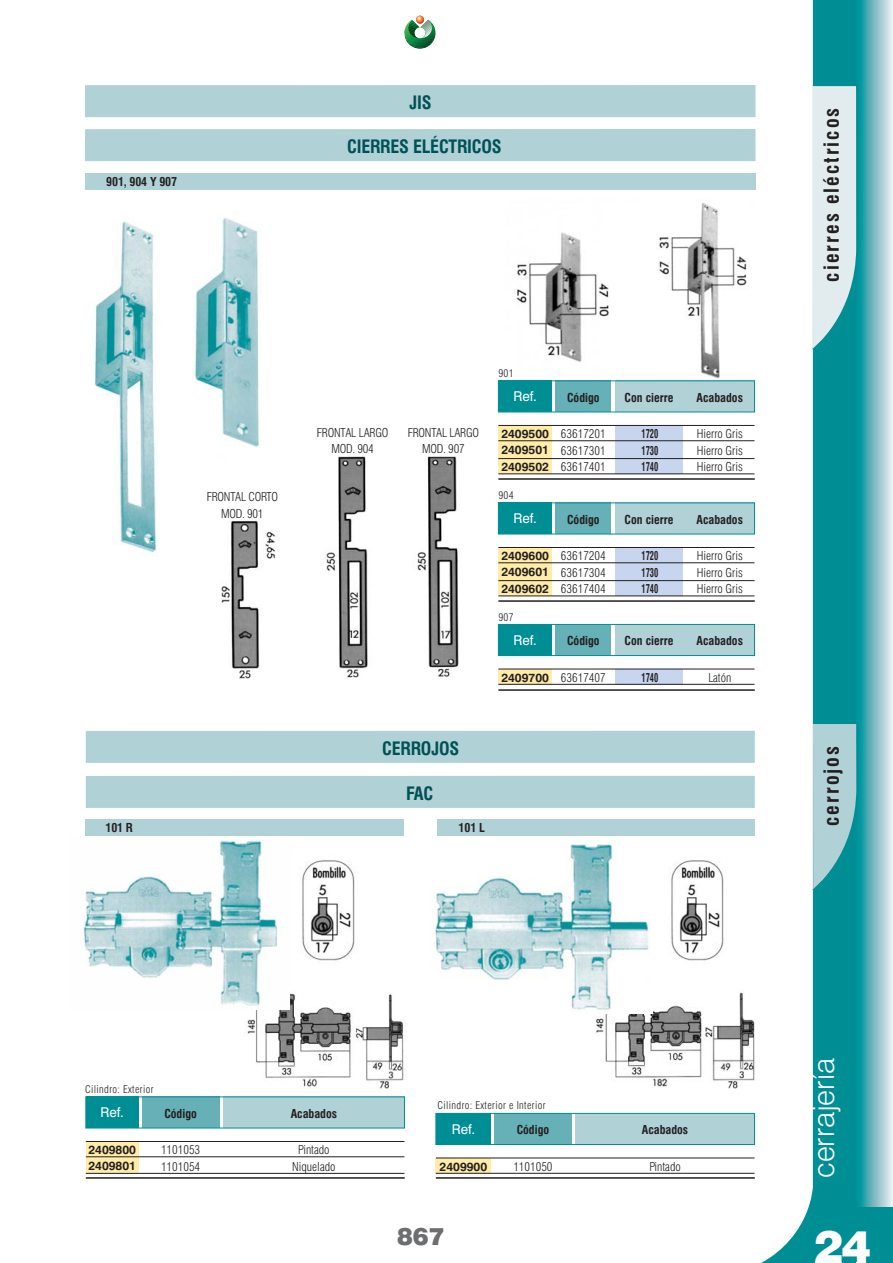
<style>
.page{position:relative;width:893px;height:1263px;background:#fff}
.page>*{position:absolute;margin:0;border:0;box-sizing:border-box;transform-origin:0 0}
.t1{font:900 45px "Swiss 721 BT";color:#fff}
.t2{font:300 30px "Swiss 721 BT";color:#fff}
.t3{font:900 24px "Swiss 721 BT";color:#6c6e70}
.t4{font:700 condensed 20.25px "Swiss 721 BT";letter-spacing:.1em;color:#231f20}
.t5{font:700 condensed 18px "Swiss 721 BT";letter-spacing:-.01em;color:#005155}
.t6{font:13.5px "Swiss 721 BT";color:#fff}
.t7{font:300 condensed 12px/16.5px "Swiss 721 BT";color:#231f20;text-align:justify}
.t8{font:700 condensed 12px "Swiss 721 BT";color:#231f20}
.t9{font:700 12px/16.4px "Swiss 721 BT";color:#231f20;text-align:justify}
.t10{font:300 condensed 12px/16.5px "Swiss 721 BT";letter-spacing:-.02em;color:#231f20;text-align:center}
.t11{font:700 condensed 12px/16.5px "Swiss 721 BT";color:#231f20;text-align:justify;scale:.7 1}
.t12{font:300 condensed 10.5px "Swiss 721 BT";letter-spacing:.035em;color:#231f20}
</style>
<div class="page">
<img style="left:94px;top:217px;width:167px;height:339px">
<img style="left:217px;top:450px;width:242px;height:229px">
<svg style="left:711px;top:0;width:110px;height:1263px"></svg>
<div style="left:821px;top:0;width:34px;height:1263px;background:#008e95"></div>
<svg style="left:855px;top:0;width:38px;height:1207px;background:#77bcc2"></svg>
<div style="left:813px;top:1207px;width:80px;height:56px;background:#008e95"></div>
<svg style="left:815px;top:1262px;width:26px;height:1px"></svg>
<svg style="left:811px;top:83px;width:48px;height:269px"></svg>
<svg style="left:404px;top:16px;width:32px;height:33px"></svg>
<img style="left:516px;top:199px;width:239px;height:181px">
<img style="left:596px;top:989px;width:169px;height:102px">
<img style="left:247px;top:993px;width:157px;height:96px">
<img style="left:432px;top:843px;width:220px;height:170px">
<img style="left:83px;top:835px;width:207px;height:175px">
<img style="left:302px;top:860px;width:53px;height:101px">
<img style="left:671px;top:855px;width:57px;height:110px">
<div style="left:85px;top:85px;width:670px;height:32px;background:#b0d1d6"></div>
<div style="left:85px;top:129px;width:670px;height:32px;background:#b0d1d6"></div>
<div style="left:85px;top:173px;width:670px;height:17px;background:#b0d1d6"></div>
<div style="left:615px;top:425px;width:68px;height:49px;background:#c7d5ee"></div>
<div style="left:498px;top:425px;width:54px;height:49px;background:#ffeca9"></div>
<hr style="left:498px;top:440px;width:256px;height:1px;background:#231f20">
<hr style="left:498px;top:425px;width:256px;height:1px;background:#231f20">
<hr style="left:498px;top:478px;width:257px;height:2px;background:#231f20">
<div style="left:615px;top:381px;width:139px;height:31px;background:#b0d1d6"></div>
<div style="left:555px;top:381px;width:56px;height:31px;background:#66b0b7"></div>
<div style="left:498px;top:381px;width:54px;height:31px;background:#008e95"></div>
<div style="left:498px;top:380px;width:257px;height:32px;border:1px solid #008e95"></div>
<hr style="left:498px;top:474px;width:256px;height:1px;background:#231f20">
<hr style="left:498px;top:458px;width:256px;height:1px;background:#231f20">
<div style="left:615px;top:547px;width:68px;height:49px;background:#c7d5ee"></div>
<div style="left:498px;top:547px;width:54px;height:49px;background:#ffeca9"></div>
<hr style="left:498px;top:562px;width:256px;height:1px;background:#231f20">
<hr style="left:498px;top:547px;width:256px;height:1px;background:#231f20">
<hr style="left:498px;top:600px;width:257px;height:2px;background:#231f20">
<div style="left:615px;top:503px;width:139px;height:31px;background:#b0d1d6"></div>
<div style="left:555px;top:503px;width:56px;height:31px;background:#66b0b7"></div>
<div style="left:498px;top:503px;width:54px;height:31px;background:#008e95"></div>
<div style="left:498px;top:502px;width:257px;height:32px;border:1px solid #008e95"></div>
<hr style="left:498px;top:596px;width:256px;height:1px;background:#231f20">
<hr style="left:498px;top:580px;width:256px;height:1px;background:#231f20">
<div style="left:615px;top:669px;width:68px;height:15px;background:#c7d5ee"></div>
<div style="left:498px;top:669px;width:54px;height:15px;background:#ffeca9"></div>
<hr style="left:498px;top:684px;width:256px;height:1px;background:#231f20">
<hr style="left:498px;top:669px;width:256px;height:1px;background:#231f20">
<hr style="left:498px;top:689px;width:257px;height:2px;background:#231f20">
<div style="left:615px;top:624px;width:139px;height:31px;background:#b0d1d6"></div>
<div style="left:555px;top:624px;width:56px;height:31px;background:#66b0b7"></div>
<div style="left:498px;top:624px;width:54px;height:31px;background:#008e95"></div>
<div style="left:498px;top:624px;width:257px;height:32px;border:1px solid #008e95"></div>
<div style="left:86px;top:731px;width:669px;height:32px;background:#b0d1d6"></div>
<div style="left:86px;top:776px;width:669px;height:32px;background:#b0d1d6"></div>
<div style="left:86px;top:819px;width:318px;height:17px;background:#b0d1d6"></div>
<div style="left:437px;top:819px;width:318px;height:17px;background:#b0d1d6"></div>
<div style="left:86px;top:1141px;width:53px;height:32px;background:#ffeca9"></div>
<hr style="left:86px;top:1156px;width:318px;height:1px;background:#231f20">
<hr style="left:86px;top:1141px;width:318px;height:1px;background:#231f20">
<hr style="left:86px;top:1177px;width:319px;height:2px;background:#231f20">
<div style="left:223px;top:1097px;width:181px;height:31px;background:#b0d1d6"></div>
<div style="left:142px;top:1097px;width:77px;height:31px;background:#66b0b7"></div>
<div style="left:86px;top:1097px;width:52px;height:31px;background:#008e95"></div>
<div style="left:85px;top:1096px;width:320px;height:32px;border:1px solid #008e95"></div>
<hr style="left:86px;top:1173px;width:318px;height:1px;background:#231f20">
<div style="left:436px;top:1158px;width:55px;height:15px;background:#ffeca9"></div>
<hr style="left:436px;top:1173px;width:318px;height:1px;background:#231f20">
<hr style="left:436px;top:1158px;width:318px;height:1px;background:#231f20">
<hr style="left:436px;top:1177px;width:319px;height:2px;background:#231f20">
<div style="left:575px;top:1113px;width:179px;height:31px;background:#b0d1d6"></div>
<div style="left:494px;top:1113px;width:78px;height:31px;background:#66b0b7"></div>
<div style="left:436px;top:1113px;width:55px;height:31px;background:#008e95"></div>
<div style="left:435px;top:1113px;width:320px;height:32px;border:1px solid #008e95"></div>
<svg style="left:811px;top:721px;width:48px;height:171px"></svg>
<p class="t8" style="left:106px;top:176px;width:72px">901, 904 Y 907</p>
<h3 class="t5" style="left:409px;top:94px;width:24px">JIS</h3>
<h3 class="t5" style="left:347px;top:138px;width:156px">CIERRES ELÉCTRICOS</h3>
<p class="t10" style="left:207px;top:489px;width:73px">FRONTAL CORTO<br>MOD. 901</p>
<p class="t10" style="left:317px;top:425px;width:73px">FRONTAL LARGO<br>MOD. 904</p>
<p class="t10" style="left:408px;top:425px;width:73px">FRONTAL LARGO<br>MOD. 907</p>
<p class="t12" style="left:498px;top:368px;width:17px">901</p>
<p class="t6" style="left:513px;top:390px;width:25px">Ref.</p>
<p class="t8" style="left:567px;top:391px;width:34px">Código</p>
<p class="t7" style="left:561px;top:426px;width:46px">63617201<br>63617301<br>63617401</p>
<p class="t7" style="left:697px;top:426px;width:47px">Hierro Gris Hierro Gris Hierro Gris</p>
<p class="t8" style="left:624px;top:391px;width:51px">Con cierre</p>
<p class="t8" style="left:697px;top:391px;width:48px">Acabados</p>
<p class="t11" style="left:642px;top:426px;width:25px">1720<br>1730<br>1740</p>
<p class="t9" style="left:501px;top:426px;width:49px">2409500<br>2409501<br>2409502</p>
<p class="t12" style="left:498px;top:490px;width:17px">904</p>
<p class="t6" style="left:513px;top:512px;width:25px">Ref.</p>
<p class="t8" style="left:567px;top:513px;width:34px">Código</p>
<p class="t7" style="left:561px;top:548px;width:46px">63617204<br>63617304<br>63617404</p>
<p class="t7" style="left:697px;top:548px;width:47px">Hierro Gris Hierro Gris Hierro Gris</p>
<p class="t8" style="left:624px;top:513px;width:51px">Con cierre</p>
<p class="t8" style="left:697px;top:513px;width:48px">Acabados</p>
<p class="t11" style="left:642px;top:548px;width:25px">1720<br>1730<br>1740</p>
<p class="t9" style="left:501px;top:548px;width:49px">2409600<br>2409601<br>2409602</p>
<p class="t12" style="left:498px;top:612px;width:17px">907</p>
<p class="t6" style="left:513px;top:633px;width:25px">Ref.</p>
<p class="t8" style="left:567px;top:635px;width:34px">Código</p>
<p class="t7" style="left:561px;top:670px;width:46px">63617407</p>
<p class="t7" style="left:708px;top:670px;width:24px">Latón</p>
<p class="t8" style="left:624px;top:635px;width:51px">Con cierre</p>
<p class="t8" style="left:697px;top:635px;width:48px">Acabados</p>
<p class="t11" style="left:642px;top:670px;width:25px">1740</p>
<p class="t9" style="left:501px;top:670px;width:49px">2409700</p>
<h3 class="t5" style="left:382px;top:739px;width:78px">CERROJOS</h3>
<h3 class="t5" style="left:406px;top:784px;width:29px">FAC</h3>
<p class="t8" style="left:106px;top:821px;width:29px">101 R</p>
<p class="t8" style="left:459px;top:821px;width:28px">101 L</p>
<h3 class="t4" style="left:822px;top:282px;width:175px;rotate:-90deg">cierres eléctricos</h3>
<h3 class="t4" style="left:822px;top:826px;width:82px;rotate:-90deg">cerrojos</h3>
<p class="t12" style="left:85px;top:1084px;width:70px">Cilindro: Exterior</p>
<p class="t6" style="left:101px;top:1106px;width:25px">Ref.</p>
<p class="t8" style="left:164px;top:1107px;width:34px">Código</p>
<p class="t7" style="left:161px;top:1142px;width:41px">1101053<br>1101054</p>
<p class="t7" style="left:292px;top:1142px;width:45px;text-align:center">Pintado<br>Niquelado</p>
<p class="t8" style="left:291px;top:1107px;width:48px">Acabados</p>
<p class="t9" style="left:88px;top:1142px;width:49px">2409800<br>2409801</p>
<p class="t12" style="left:437px;top:1100px;width:110px">Cilindro: Exterior e Interior</p>
<p class="t6" style="left:452px;top:1122px;width:25px">Ref.</p>
<p class="t8" style="left:517px;top:1124px;width:34px">Código</p>
<p class="t7" style="left:513px;top:1159px;width:41px">1101050</p>
<p class="t7" style="left:649px;top:1159px;width:33px">Pintado</p>
<p class="t8" style="left:642px;top:1124px;width:48px">Acabados</p>
<p class="t9" style="left:440px;top:1159px;width:49px">2409900</p>
<h3 class="t3" style="left:397px;top:1225px;width:49px">867</h3>
<h2 class="t2" style="left:809px;top:1178px;width:121px;rotate:-90deg">cerrajería</h2>
<h1 class="t1" style="left:814px;top:1225px;width:58px">24</h1>
</div>
